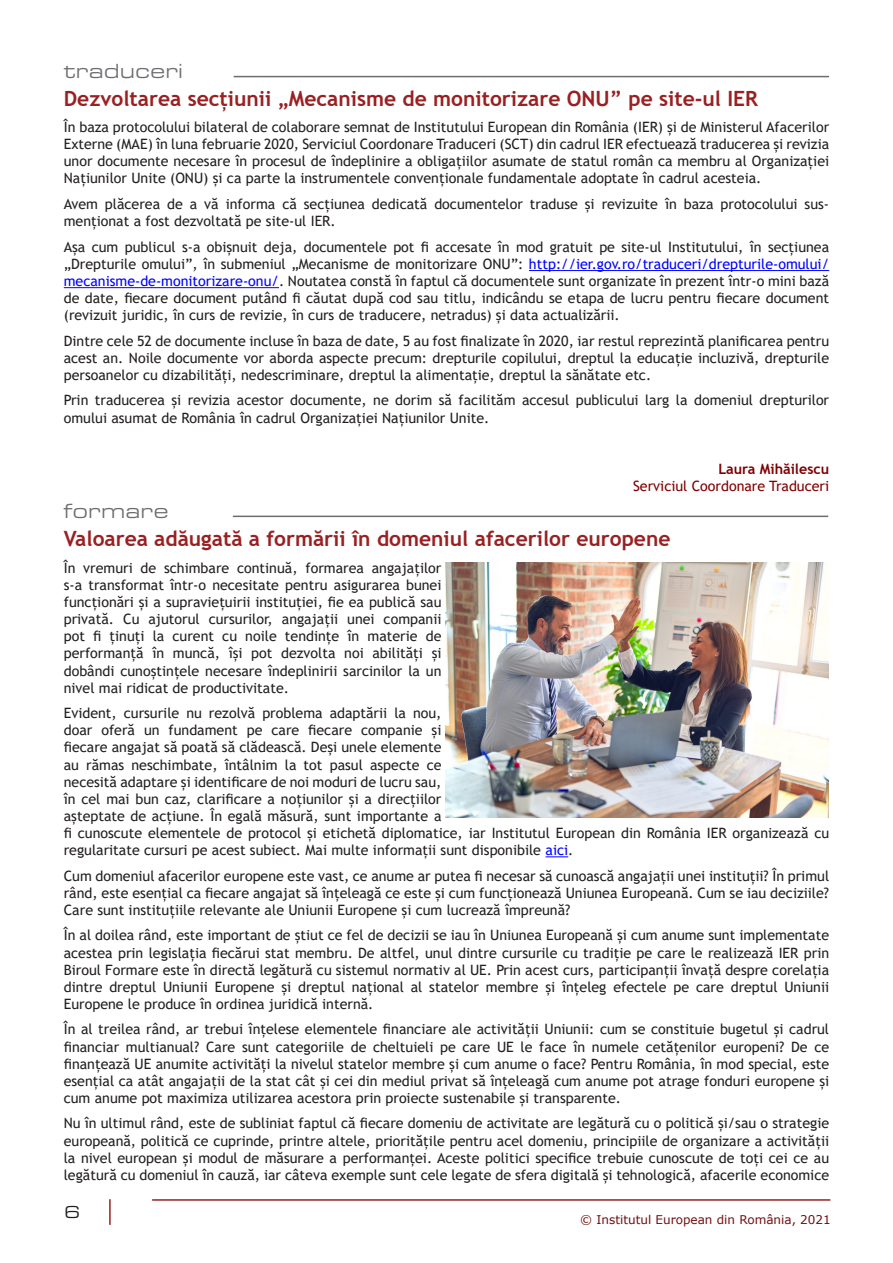
<style>
.page{position:relative;width:893px;height:1263px;background:#fff}
.page>*{position:absolute;margin:0;border:0;box-sizing:border-box;transform-origin:0 0}
.Titlu_nl{font:700 21px "Trebuchet MS";color:#9a2022}
.t1{font:21px "Eurostile Ext";color:#6c6d70}
.t2{font:18px "Eurostile Ext";color:#231f20}
.Text_nl{font:14.25px/17.1px "Trebuchet MS";color:#231f20;text-align:justify}
.Semnatura_nl{font:14.25px "Trebuchet MS";color:#800000}
.Semnatura_nl-2{font:700 14.25px "Trebuchet MS";color:#800000}
.t3{font:12px "Verdana";color:#710f10}
.s1{color:#00f}
</style>
<div class="page">
<hr style="left:152px;top:1199px;width:678px;height:2px;background:#9a2022">
<hr style="left:109px;top:1199px;width:2px;height:26px;background:#9a2022">
<hr style="left:234px;top:76px;width:595px;height:1px;background:#6c6d70">
<hr style="left:233px;top:516px;width:595px;height:1px;background:#6c6d70">
<hr style="left:529px;top:270px;width:300px;height:1px;background:#00f">
<hr style="left:64px;top:287px;width:215px;height:1px;background:#00f">
<svg style="left:546px;top:856px;width:22px;height:1px"></svg>
<img style="left:446px;top:562px;width:383px;height:255px">
<p class="t1" style="left:64px;top:56px;width:120px">traduceri</p>
<p class="Titlu_nl" style="left:64px;top:85px;width:696px">Dezvoltarea secțiunii „Mecanisme de monitorizare ONU” pe site-ul IER</p>
<p class="Text_nl" style="left:64px;top:118px;width:767px">În baza protocolului bilateral de colaborare semnat de Institutului European din România (IER) și de Ministerul Afacerilor Externe (MAE) în luna februarie 2020, Serviciul Coordonare Traduceri (SCT) din cadrul IER efectuează traducerea și revizia unor documente necesare în procesul de îndeplinire a obligațiilor asumate de statul român ca membru al Organizației Națiunilor Unite (ONU) și ca parte la instrumentele convenționale fundamentale adoptate în cadrul acesteia.</p>
<p class="Text_nl" style="left:64px;top:195px;width:767px">Avem plăcerea de a vă informa că secțiunea dedicată documentelor traduse și revizuite în baza protocolului sus&shy;menționat a fost dezvoltată pe site-ul IER.</p>
<p class="Text_nl" style="left:64px;top:238px;width:767px">Așa cum publicul s-a obișnuit deja, documentele pot fi accesate în mod gratuit pe site-ul Institutului, în secțiunea „Drepturile omului”, în submeniul „Mecanisme de monitorizare ONU”: <span class="s1">http://ier.gov.ro/traduceri/drepturile-omului/ mecanisme-de-monitorizare-onu/</span>. Noutatea constă în faptul că documentele sunt organizate în prezent într-o mini bază de date, fiecare document putând fi căutat după cod sau titlu, indicându se etapa de lucru pentru fiecare document (revizuit juridic, în curs de revizie, în curs de traducere, netradus) și data actualizării.</p>
<p class="Text_nl" style="left:64px;top:332px;width:767px">Dintre cele 52 de documente incluse în baza de date, 5 au fost finalizate în 2020, iar restul reprezintă planificarea pentru acest an. Noile documente vor aborda aspecte precum: drepturile copilului, dreptul la educație incluzivă, drepturile persoanelor cu dizabilități, nedescriminare, dreptul la alimentație, dreptul la sănătate etc.</p>
<p class="Text_nl" style="left:64px;top:392px;width:767px">Prin traducerea și revizia acestor documente, ne dorim să facilităm accesul publicului larg la domeniul drepturilor omului asumat de România în cadrul Organizației Națiunilor Unite.</p>
<p class="Semnatura_nl-2" style="left:718px;top:460px;width:112px">Laura Mihăilescu</p>
<p class="Semnatura_nl" style="left:633px;top:477px;width:198px">Serviciul Coordonare Traduceri</p>
<p class="Titlu_nl" style="left:64px;top:525px;width:608px">Valoarea adăugată a formării în domeniul afacerilor europene</p>
<p class="Text_nl" style="left:64px;top:559px;width:379px">În vremuri de schimbare continuă, formarea angajaților s-a transformat într-o necesitate pentru asigurarea bunei funcționări și a supraviețuirii instituției, fie ea publică sau privată. Cu ajutorul cursurilor, angajații unei companii pot fi ținuți la curent cu noile tendințe în materie de performanță în muncă, își pot dezvolta noi abilități și dobândi cunoștințele necesare îndeplinirii sarcinilor la un nivel mai ridicat de productivitate.</p>
<p class="Text_nl" style="left:64px;top:704px;width:767px;text-align:left">Evident, cursurile nu rezolvă problema adaptării la nou,<br>doar oferă un fundament pe care fiecare companie și<br>fiecare angajat să poată să clădească. Deși unele elemente<br>au rămas neschimbate, întâlnim la tot pasul aspecte ce<br>necesită adaptare și identificare de noi moduri de lucru sau,<br>în cel mai bun caz, clarificare a noțiunilor și a direcțiilor<br>așteptate de acțiune. În egală măsură, sunt importante a<br>fi cunoscute elementele de protocol și etichetă diplomatice, iar Institutul European din România IER organizează cu regularitate cursuri pe acest subiect. Mai multe informații sunt disponibile <span class="s1">aici</span>.</p>
<p class="Text_nl" style="left:64px;top:867px;width:767px">Cum domeniul afacerilor europene este vast, ce anume ar putea fi necesar să cunoască angajații unei instituții? În primul rând, este esențial ca fiecare angajat să înțeleagă ce este și cum funcționează Uniunea Europeană. Cum se iau deciziile?<br>Care sunt instituțiile relevante ale Uniunii Europene și cum lucrează împreună?</p>
<p class="Text_nl" style="left:64px;top:927px;width:767px">În al doilea rând, este important de știut ce fel de decizii se iau în Uniunea Europeană și cum anume sunt implementate acestea prin legislația fiecărui stat membru. De altfel, unul dintre cursurile cu tradiție pe care le realizează IER prin Biroul Formare este în directă legătură cu sistemul normativ al UE. Prin acest curs, participanții învață despre corelația dintre dreptul Uniunii Europene și dreptul național al statelor membre și înțeleg efectele pe care dreptul Uniunii Europene le produce în ordinea juridică internă.</p>
<p class="Text_nl" style="left:64px;top:1021px;width:767px">În al treilea rând, ar trebui înțelese elementele financiare ale activității Uniunii: cum se constituie bugetul și cadrul financiar multianual? Care sunt categoriile de cheltuieli pe care UE le face în numele cetățenilor europeni? De ce finanțează UE anumite activități la nivelul statelor membre și cum anume o face? Pentru România, în mod special, este esențial ca atât angajații de la stat cât și cei din mediul privat să înțeleagă cum anume pot atrage fonduri europene și cum anume pot maximiza utilizarea acestora prin proiecte sustenabile și transparente.</p>
<p class="Text_nl" style="left:64px;top:1115px;width:767px">Nu în ultimul rând, este de subliniat faptul că fiecare domeniu de activitate are legătură cu o politică și/sau o strategie europeană, politică ce cuprinde, printre altele, prioritățile pentru acel domeniu, principiile de organizare a activității la nivel european și modul de măsurare a performanței. Aceste politici specifice trebuie cunoscute de toți cei ce au legătură cu domeniul în cauză, iar câteva exemple sunt cele legate de sfera digitală și tehnologică, afacerile economice</p>
<p class="t1" style="left:64px;top:496px;width:106px">formare</p>
<p class="t2" style="left:64px;top:1199px;width:18px">6</p>
<p class="t3" style="left:580px;top:1211px;width:252px">© Institutul European din România, 2021</p>
</div>
